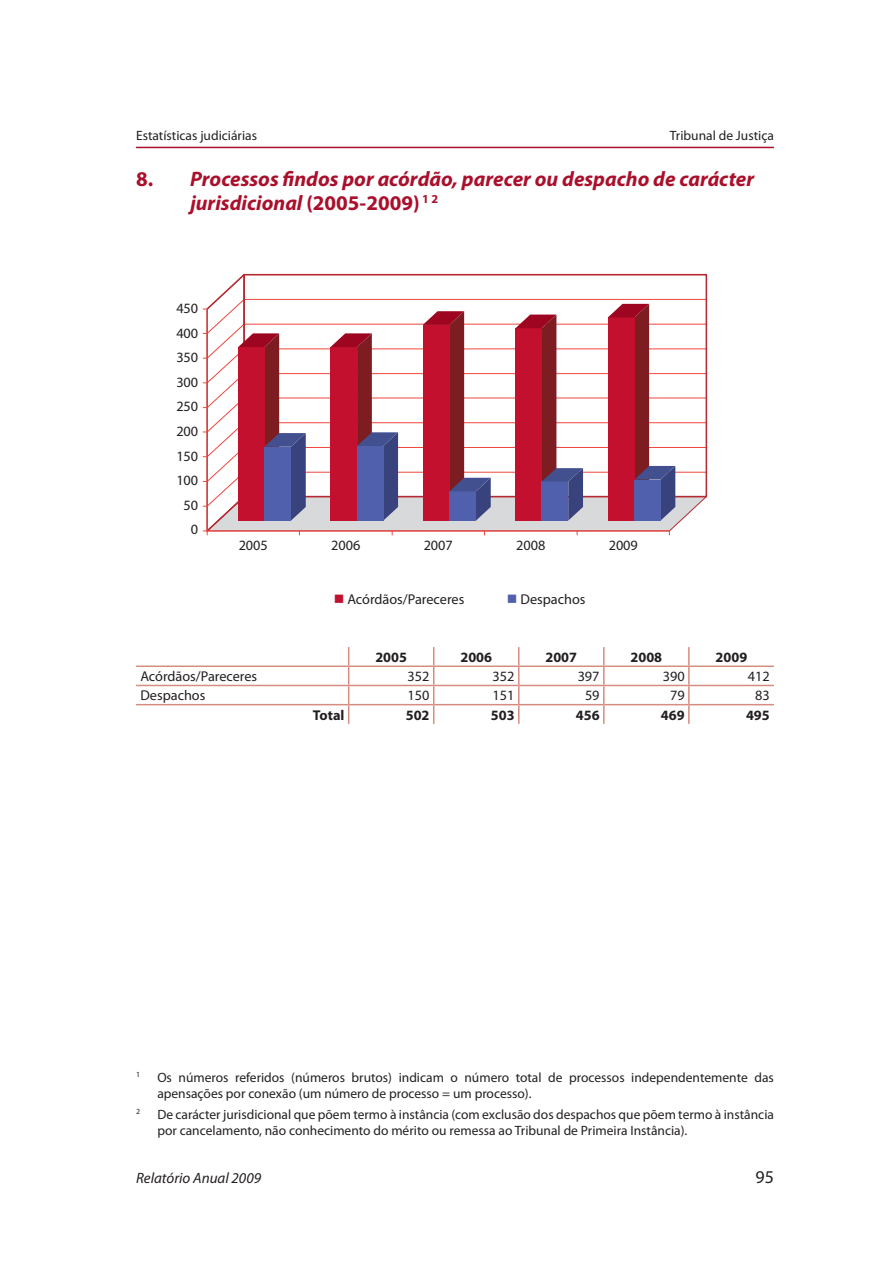
<style>
.page{position:relative;width:893px;height:1263px;background:#fff}
.page>*{position:absolute;margin:0;border:0;box-sizing:border-box;transform-origin:0 0}
.t1{font:italic 700 21px/24px "Myriad Pro";color:#aa0f2b}
.t2{font:18px "Myriad Pro";color:#231f20}
.t3{font:italic 15px "Myriad Pro";color:#231f20}
.t4{font:14.25px/24.6px "Myriad Pro";color:#231f20;text-align:right}
.t5{font:700 14.25px "Myriad Pro";color:#231f20}
.t6{font:13.5px/16.5px "Myriad Pro";color:#231f20}
.t7{font:7.8px "Myriad Pro";color:#231f20}
.s1{font-style:normal}
.s2{color:#c3102f}
.s3{color:#5060ac}
</style>
<div class="page">
<hr style="left:136px;top:147px;width:638px;height:1px;background:#aa0f2b">
<svg style="left:203px;top:274px;width:504px;height:261px"></svg>
<hr style="left:136px;top:665px;width:213px;height:2px;background:#d68c7f">
<hr style="left:349px;top:665px;width:85px;height:2px;background:#d68c7f">
<hr style="left:434px;top:665px;width:85px;height:2px;background:#d68c7f">
<hr style="left:519px;top:665px;width:85px;height:2px;background:#d68c7f">
<hr style="left:604px;top:665px;width:85px;height:2px;background:#d68c7f">
<hr style="left:689px;top:665px;width:85px;height:2px;background:#d68c7f">
<hr style="left:136px;top:685px;width:213px;height:1px;background:#d68c7f">
<hr style="left:349px;top:685px;width:85px;height:1px;background:#d68c7f">
<hr style="left:434px;top:685px;width:85px;height:1px;background:#d68c7f">
<hr style="left:519px;top:685px;width:85px;height:1px;background:#d68c7f">
<hr style="left:604px;top:685px;width:85px;height:1px;background:#d68c7f">
<hr style="left:689px;top:685px;width:85px;height:1px;background:#d68c7f">
<hr style="left:136px;top:704px;width:213px;height:1px;background:#d68c7f">
<hr style="left:349px;top:704px;width:85px;height:1px;background:#d68c7f">
<svg style="left:348px;top:647px;width:1px;height:77px"></svg>
<hr style="left:434px;top:704px;width:85px;height:1px;background:#d68c7f">
<svg style="left:433px;top:647px;width:1px;height:77px"></svg>
<hr style="left:519px;top:704px;width:85px;height:1px;background:#d68c7f">
<svg style="left:518px;top:647px;width:1px;height:77px"></svg>
<hr style="left:604px;top:704px;width:85px;height:1px;background:#d68c7f">
<svg style="left:603px;top:647px;width:2px;height:77px"></svg>
<hr style="left:689px;top:704px;width:85px;height:1px;background:#d68c7f">
<svg style="left:688px;top:647px;width:2px;height:77px"></svg>
<p class="t6" style="left:136px;top:127px;width:122px">Estatísticas judiciárias</p>
<p class="t6" style="left:670px;top:127px;width:106px">Tribunal de Justiça</p>
<h1 class="t1" style="left:190px;top:166px;width:566px;text-indent:-54px"><span class="s1">8.</span> Processos findos por acórdão, parecer ou despacho de carácter jurisdicional <span class="s1">(2005-2009)</span> <sup>1</sup> <sup>2</sup></h1>
<p class="t4" style="left:176px;top:296px;width:23px">450<br>400<br>350<br>300<br>250<br>200<br>150<br>100<br>50<br>0</p>
<p class="t4" style="left:239px;top:533px;width:31px">2005</p>
<p class="t4" style="left:331px;top:533px;width:31px">2006</p>
<p class="t4" style="left:424px;top:533px;width:31px">2007</p>
<p class="t4" style="left:516px;top:533px;width:31px">2008</p>
<p class="t4" style="left:609px;top:533px;width:31px">2009</p>
<p class="t4" style="left:334px;top:587px;width:132px"><span class="s2">■</span> Acórdãos/Pareceres</p>
<p class="t4" style="left:507px;top:587px;width:80px"><span class="s3">■</span> Despachos</p>
<p class="t5" style="left:375px;top:648px;width:33px">2005</p>
<p class="t5" style="left:460px;top:648px;width:33px">2006</p>
<p class="t5" style="left:545px;top:648px;width:33px">2007</p>
<p class="t5" style="left:630px;top:648px;width:33px">2008</p>
<p class="t5" style="left:716px;top:648px;width:33px">2009</p>
<p class="t4" style="left:140px;top:664px;width:118px">Acórdãos/Pareceres</p>
<p class="t4" style="left:408px;top:664px;width:23px">352</p>
<p class="t4" style="left:493px;top:664px;width:23px">352</p>
<p class="t4" style="left:578px;top:664px;width:23px">397</p>
<p class="t4" style="left:663px;top:664px;width:23px">390</p>
<p class="t4" style="left:748px;top:664px;width:23px">412</p>
<p class="t4" style="left:140px;top:683px;width:67px">Despachos</p>
<p class="t4" style="left:408px;top:683px;width:23px">150</p>
<p class="t4" style="left:493px;top:683px;width:23px">151</p>
<p class="t4" style="left:585px;top:683px;width:16px">59</p>
<p class="t4" style="left:670px;top:683px;width:16px">79</p>
<p class="t4" style="left:755px;top:683px;width:16px">83</p>
<p class="t5" style="left:313px;top:705px;width:33px">Total</p>
<p class="t5" style="left:406px;top:705px;width:25px">502</p>
<p class="t5" style="left:491px;top:705px;width:25px">503</p>
<p class="t5" style="left:576px;top:705px;width:25px">456</p>
<p class="t5" style="left:661px;top:705px;width:25px">469</p>
<p class="t5" style="left:746px;top:705px;width:25px">495</p>
<p class="t7" style="left:136px;top:1070px;width:6px">1</p>
<p class="t6" style="left:157px;top:1069px;width:618px">Os números referidos (números brutos) indicam o número total de processos independentemente das apensações por conexão (um número de processo = um processo).</p>
<p class="t7" style="left:136px;top:1107px;width:6px">2</p>
<p class="t6" style="left:157px;top:1106px;width:618px">De carácter jurisdicional que põem termo à instância (com exclusão dos despachos que põem termo à instância por cancelamento, não conhecimento do mérito ou remessa ao Tribunal de Primeira Instância).</p>
<p class="t3" style="left:136px;top:1168px;width:127px">Relatório Anual 2009</p>
<h2 class="t2" style="left:755px;top:1166px;width:20px">95</h2>
</div>
